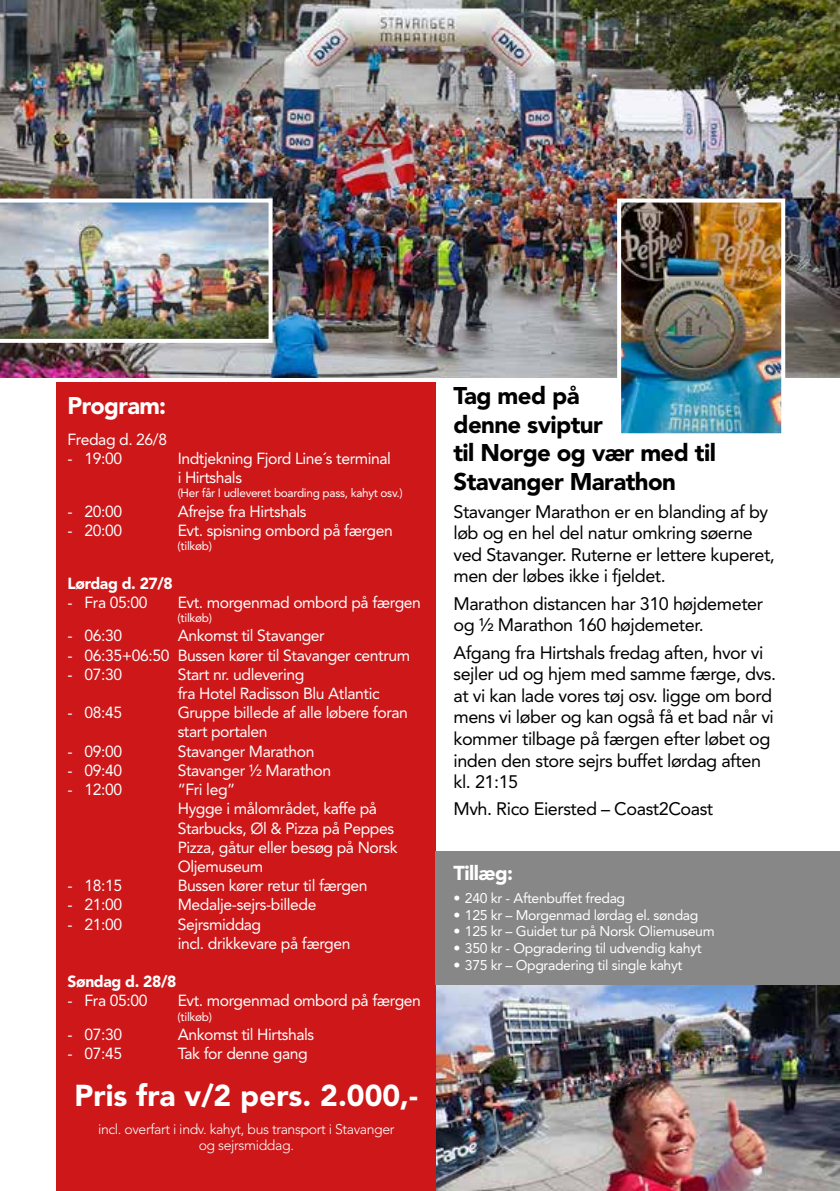
<style>
.page{position:relative;width:840px;height:1191px;background:#fff}
.page>*{position:absolute;margin:0;border:0;box-sizing:border-box;transform-origin:0 0}
.t1{font:900 30px "Avenir LT Std";color:#fff}
.t2{font:900 24px/28.8px "Avenir LT Std";letter-spacing:-.025em;color:#000}
.t3{font:900 24px "Avenir LT Std";letter-spacing:-.025em;color:#fff}
.t4{font:900 20px "Avenir LT Std";letter-spacing:-.025em;color:#fff}
.t5{font:18px/21.6px "Avenir LT Std";letter-spacing:-.025em;color:#000}
.t6{font:16px/19.2px "Avenir LT Std";letter-spacing:-.025em;color:#fff}
.t7{font:900 16px "Avenir LT Std";letter-spacing:-.025em;color:#fff}
.t8{font:14px "Avenir LT Std";letter-spacing:-.025em;color:#fff}
.t9{font:300 14px/16.8px "Avenir LT Std";letter-spacing:-.025em;color:#fff;text-align:center}
.t10{font:12px "Avenir LT Std";letter-spacing:-.025em;color:#fff}
</style>
<div class="page">
<img style="left:435px;top:985px;width:404px;height:206px">
<div style="left:57px;top:383px;width:378px;height:808px;background:#cd1719"></div>
<img style="left:0;top:0;width:839px;height:377px">
<img style="left:621px;top:203px;width:158px;height:229px">
<div style="left:616px;top:198px;width:168px;height:239px;border:4px solid #fff"></div>
<img style="left:0;top:198px;width:272px;height:145px">
<div style="left:435px;top:851px;width:404px;height:134px;background:#878787"></div>
<h2 class="t3" style="left:67px;top:391px;width:100px">Program:</h2>
<p class="t6" style="left:67px;top:429px;width:101px">Fredag d. 26/8</p>
<p class="t6" style="left:67px;top:449px;width:56px">- 19:00</p>
<p class="t6" style="left:177px;top:449px;width:215px">Indtjekning Fjord Line´s terminal i Hirtshals</p>
<p class="t10" style="left:177px;top:486px;width:226px">(Her får I udleveret boarding pass, kahyt osv.)</p>
<p class="t6" style="left:67px;top:501px;width:56px">- 20:00</p>
<p class="t6" style="left:177px;top:501px;width:130px">Afrejse fra Hirtshals</p>
<p class="t6" style="left:67px;top:521px;width:56px">- 20:00</p>
<p class="t6" style="left:177px;top:521px;width:216px">Evt. spisning ombord på færgen</p>
<p class="t10" style="left:177px;top:539px;width:36px">(tilkøb)</p>
<p class="t7" style="left:67px;top:573px;width:107px">Lørdag d. 27/8</p>
<p class="t6" style="left:67px;top:593px;width:81px">- Fra 05:00</p>
<p class="t6" style="left:177px;top:593px;width:245px">Evt. morgenmad ombord på færgen</p>
<p class="t10" style="left:177px;top:611px;width:36px">(tilkøb)</p>
<p class="t6" style="left:67px;top:626px;width:56px">- 06:30</p>
<p class="t6" style="left:177px;top:626px;width:148px">Ankomst til Stavanger</p>
<p class="t6" style="left:67px;top:645px;width:344px">- 06:35+06:50 Bussen kører til Stavanger centrum</p>
<p class="t6" style="left:67px;top:665px;width:56px">- 07:30</p>
<p class="t6" style="left:177px;top:665px;width:203px">Start nr. udlevering<br>fra Hotel Radisson Blu Atlantic</p>
<p class="t6" style="left:67px;top:703px;width:56px">- 08:45</p>
<p class="t6" style="left:177px;top:703px;width:232px">Gruppe billede af alle løbere foran start portalen</p>
<p class="t6" style="left:67px;top:741px;width:56px">- 09:00</p>
<p class="t6" style="left:178px;top:741px;width:138px">Stavanger Marathon</p>
<p class="t6" style="left:68px;top:761px;width:56px">- 09:40</p>
<p class="t6" style="left:178px;top:761px;width:155px">Stavanger ½ Marathon</p>
<p class="t6" style="left:68px;top:780px;width:56px">- 12:00</p>
<p class="t6" style="left:177px;top:780px;width:221px">”Fri leg”<br>Hygge i målområdet, kaffe på<br>Starbucks, Øl &amp; Pizza på Peppes<br>Pizza, gåtur eller besøg på Norsk<br>Oljemuseum</p>
<p class="t6" style="left:67px;top:876px;width:56px">- 18:15</p>
<p class="t6" style="left:177px;top:876px;width:191px">Bussen kører retur til færgen</p>
<p class="t6" style="left:67px;top:895px;width:56px">- 21:00</p>
<p class="t6" style="left:177px;top:895px;width:140px">Medalje-sejrs-billede</p>
<p class="t6" style="left:67px;top:914px;width:56px">- 21:00</p>
<p class="t6" style="left:177px;top:914px;width:174px">Sejrsmiddag<br>incl. drikkevare på færgen</p>
<p class="t7" style="left:67px;top:972px;width:110px">Søndag d. 28/8</p>
<p class="t6" style="left:67px;top:991px;width:81px">- Fra 05:00</p>
<p class="t6" style="left:177px;top:991px;width:245px">Evt. morgenmad ombord på færgen</p>
<p class="t10" style="left:177px;top:1009px;width:36px">(tilkøb)</p>
<p class="t6" style="left:67px;top:1025px;width:56px">- 07:30</p>
<p class="t6" style="left:177px;top:1025px;width:138px">Ankomst til Hirtshals</p>
<p class="t6" style="left:67px;top:1044px;width:56px">- 07:45</p>
<p class="t6" style="left:177px;top:1044px;width:131px">Tak for denne gang</p>
<h1 class="t1" style="left:74px;top:1077px;width:345px">Pris fra v/2 pers. 2.000,-</h1>
<p class="t9" style="left:98px;top:1120px;width:298px">incl. overfart i indv. kahyt, bus transport i Stavanger og sejrsmiddag.</p>
<h2 class="t2" style="left:453px;top:381px;width:264px">Tag med på<br>denne sviptur<br>til Norge og vær med til<br>Stavanger Marathon</h2>
<p class="t5" style="left:453px;top:500px;width:323px">Stavanger Marathon er en blanding af by løb og en hel del natur omkring søerne ved Stavanger. Ruterne er lettere kuperet, men der løbes ikke i fjeldet.</p>
<p class="t5" style="left:453px;top:592px;width:311px">Marathon distancen har 310 højdemeter og ½ Marathon 160 højdemeter.</p>
<p class="t5" style="left:453px;top:641px;width:324px">Afgang fra Hirtshals fredag aften, hvor vi sejler ud og hjem med samme færge, dvs. at vi kan lade vores tøj osv. ligge om bord mens vi løber og kan også få et bad når vi kommer tilbage på færgen efter løbet og inden den store sejrs buffet lørdag aften kl. 21:15</p>
<p class="t5" style="left:453px;top:798px;width:261px">Mvh. Rico Eiersted – Coast2Coast</p>
<p class="t4" style="left:453px;top:861px;width:61px">Tillæg:</p>
<p class="t8" style="left:453px;top:889px;width:173px">• 240 kr - Aftenbuffet fredag</p>
<p class="t8" style="left:453px;top:906px;width:246px">• 125 kr – Morgenmad lørdag el. søndag</p>
<p class="t8" style="left:453px;top:923px;width:262px">• 125 kr – Guidet tur på Norsk Oliemuseum</p>
<p class="t8" style="left:453px;top:940px;width:249px">• 350 kr - Opgradering til udvendig kahyt</p>
<p class="t8" style="left:453px;top:957px;width:230px">• 375 kr – Opgradering til single kahyt</p>
</div>
